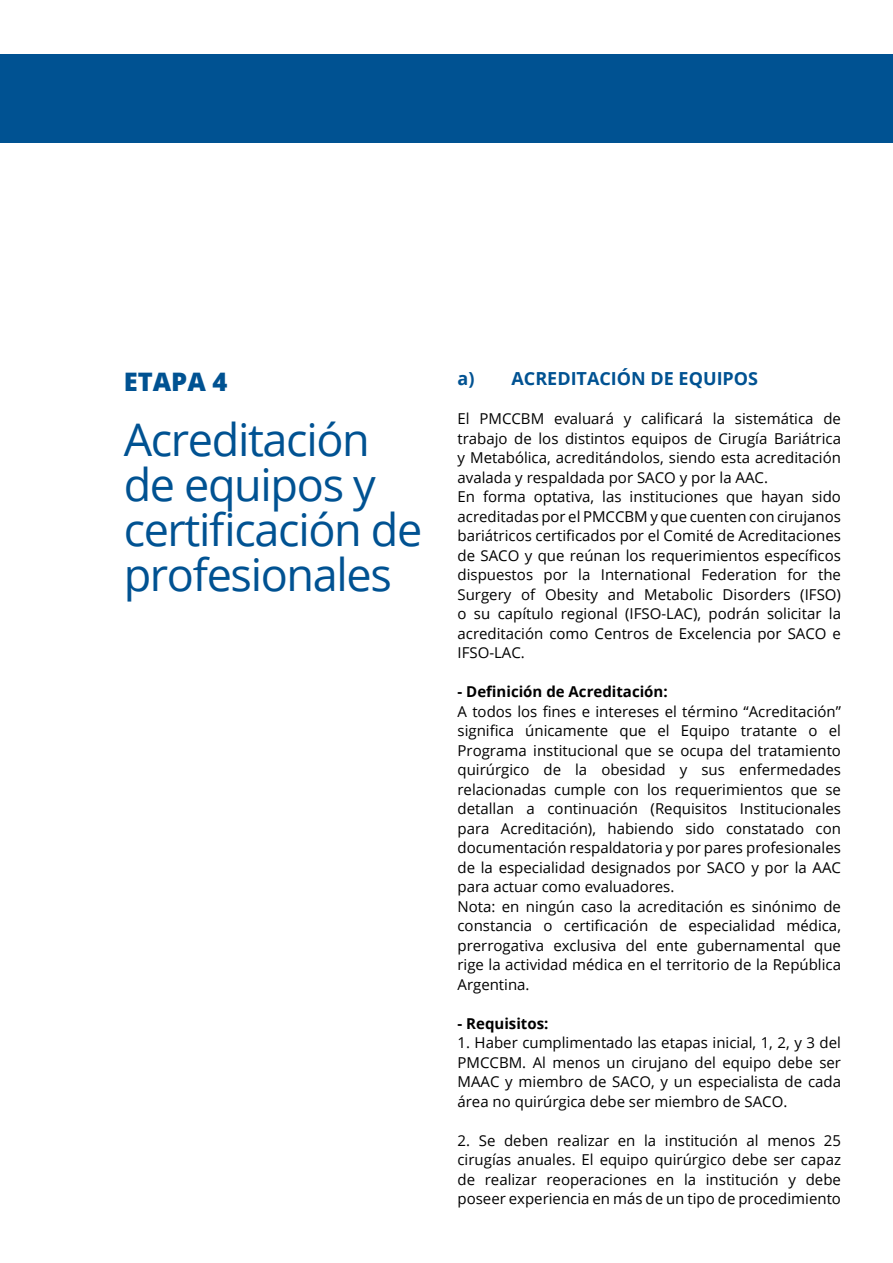
<style>
.page{position:relative;width:893px;height:1263px;background:#fff}
.page>*{position:absolute;margin:0;border:0;box-sizing:border-box;transform-origin:0 0}
.t1{font:45px/45px "Open Sans";letter-spacing:-.03em;color:#005292}
.t2{font:800 25.5px "Open Sans";color:#005292}
.t3{font:700 18px "Open Sans";color:#005292}
.t4{font:15px/19.5px "Open Sans";color:#000}
.t5{font:700 15px "Open Sans";color:#000}
</style>
<div class="page">
<div style="left:0;top:54px;width:893px;height:88px;background:#005292"></div>
<h2 class="t2" style="left:124px;top:362px;width:105px">ETAPA 4</h2>
<h1 class="t1" style="left:124px;top:416px;width:300px">Acreditación de equipos y certificación de profesionales</h1>
<p class="t3" style="left:457px;top:366px;width:302px">a) ACREDITACIÓN DE EQUIPOS</p>
<p class="t4" style="left:457px;top:408px;width:385px">El PMCCBM evaluará y calificará la sistemática de trabajo de los distintos equipos de Cirugía Bariátrica y Metabólica, acreditándolos, siendo esta acreditación avalada y respaldada por SACO y por la AAC.<br>En forma optativa, las instituciones que hayan sido acreditadas por el PMCCBM y que cuenten con cirujanos bariátricos certificados por el Comité de Acreditaciones de SACO y que reúnan los requerimientos específicos dispuestos por la International Federation for the Surgery of Obesity and Metabolic Disorders (IFSO) o su capítulo regional (IFSO-LAC), podrán solicitar la acreditación como Centros de Excelencia por SACO e IFSO-LAC.</p>
<p class="t5" style="left:457px;top:681px;width:212px">- Definición de Acreditación:</p>
<p class="t4" style="left:457px;top:701px;width:385px">A todos los fines e intereses el término “Acreditación” significa únicamente que el Equipo tratante o el Programa institucional que se ocupa del tratamiento quirúrgico de la obesidad y sus enfermedades relacionadas cumple con los requerimientos que se detallan a continuación (Requisitos Institucionales para Acreditación), habiendo sido constatado con documentación respaldatoria y por pares profesionales de la especialidad designados por SACO y por la AAC para actuar como evaluadores.<br>Nota: en ningún caso la acreditación es sinónimo de constancia o certificación de especialidad médica, prerrogativa exclusiva del ente gubernamental que rige la actividad médica en el territorio de la República Argentina.</p>
<p class="t5" style="left:457px;top:1012px;width:92px">- Requisitos:</p>
<p class="t4" style="left:457px;top:1032px;width:385px;text-align:justify">1. Haber cumplimentado las etapas inicial, 1, 2, y 3 del PMCCBM. Al menos un cirujano del equipo debe ser MAAC y miembro de SACO, y un especialista de cada área no quirúrgica debe ser miembro de SACO.</p>
<p class="t4" style="left:457px;top:1130px;width:385px;text-align:justify">2. Se deben realizar en la institución al menos 25 cirugías anuales. El equipo quirúrgico debe ser capaz de realizar reoperaciones en la institución y debe poseer experiencia en más de un tipo de procedimiento</p>
</div>
